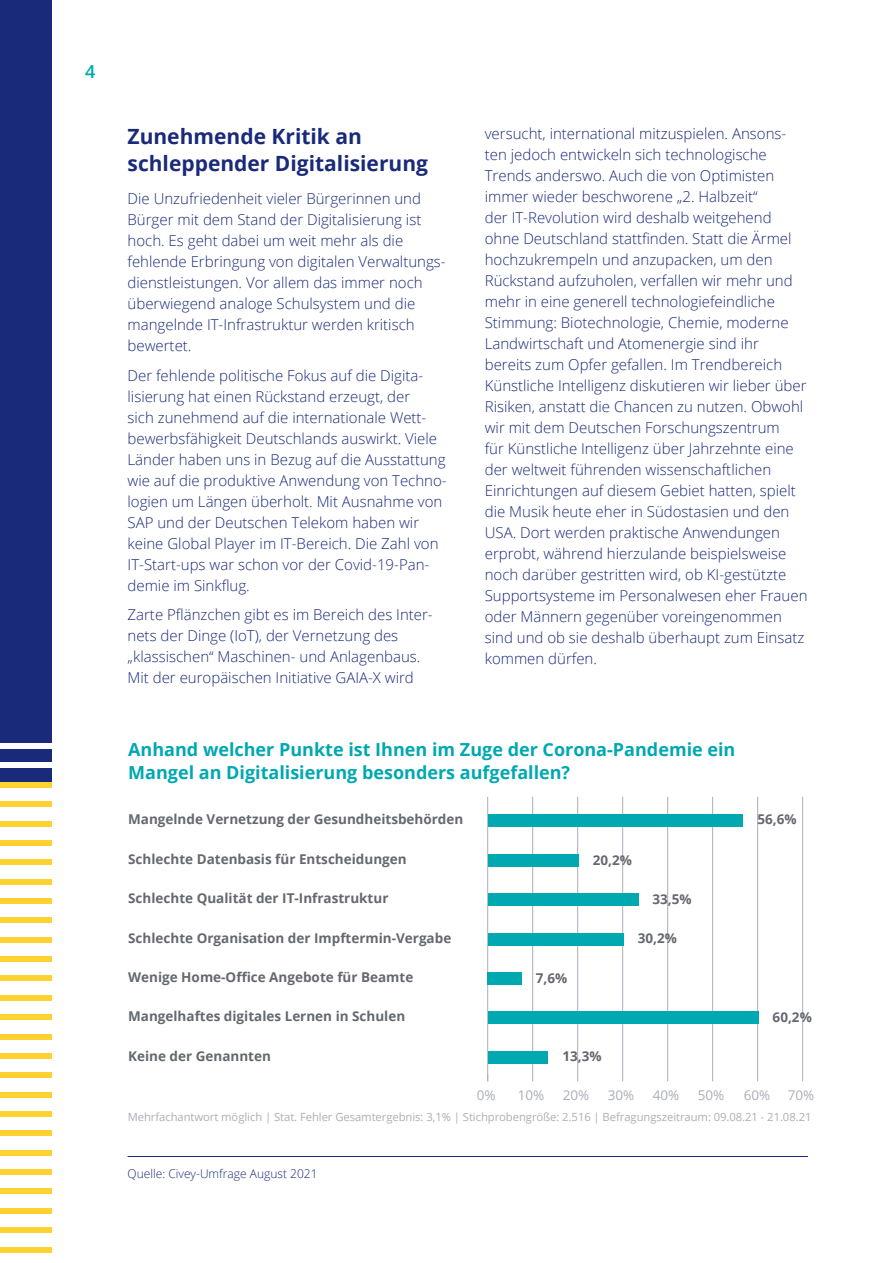
<style>
.page{position:relative;width:893px;height:1263px;background:#fff}
.page>*{position:absolute;margin:0;border:0;box-sizing:border-box;transform-origin:0 0}
.Copy_Subhead_Level_1{font:700 21px/27px "Open Sans";color:#1a2a7a}
.t1{font:700 18px/22.5px "Open Sans";color:#00a8b1}
.t2{font:600 18px "Open Sans";color:#00a8b1}
.Copy{font:300 15px/21px "Open Sans";color:#1a2a7a}
.t3{font:700 13.5px "Open Sans";color:#64686f}
.t4{font:13.5px "Open Sans";color:#aaafb7}
.Footnote{font:300 12px "Open Sans";color:#1a2a7a}
.t5{font:11.25px "Open Sans";letter-spacing:-.005em;color:#aaafb7}
</style>
<div class="page">
<hr style="left:128px;top:1156px;width:680px;height:1px;background:#1a2a7a">
<div style="left:0;top:0;width:51px;height:782px;background:#1a2a7a"></div>
<div style="left:0;top:801px;width:51px;height:6px;background:#ffd231"></div>
<div style="left:0;top:763px;width:51px;height:5px;background:#fff"></div>
<div style="left:0;top:743px;width:51px;height:6px;background:#fff"></div>
<div style="left:0;top:976px;width:51px;height:5px;background:#ffd231"></div>
<div style="left:0;top:879px;width:51px;height:5px;background:#ffd231"></div>
<div style="left:0;top:1053px;width:51px;height:6px;background:#ffd231"></div>
<div style="left:0;top:1150px;width:51px;height:5px;background:#ffd231"></div>
<div style="left:0;top:840px;width:51px;height:6px;background:#ffd231"></div>
<div style="left:0;top:1014px;width:51px;height:6px;background:#ffd231"></div>
<div style="left:0;top:917px;width:51px;height:6px;background:#ffd231"></div>
<div style="left:0;top:1092px;width:51px;height:5px;background:#ffd231"></div>
<div style="left:0;top:1189px;width:51px;height:5px;background:#ffd231"></div>
<div style="left:0;top:821px;width:51px;height:5px;background:#ffd231"></div>
<div style="left:0;top:782px;width:51px;height:5px;background:#ffd231"></div>
<div style="left:0;top:995px;width:51px;height:5px;background:#ffd231"></div>
<div style="left:0;top:898px;width:51px;height:6px;background:#ffd231"></div>
<div style="left:0;top:1072px;width:51px;height:6px;background:#ffd231"></div>
<div style="left:0;top:1169px;width:51px;height:6px;background:#ffd231"></div>
<div style="left:0;top:859px;width:51px;height:6px;background:#ffd231"></div>
<div style="left:0;top:1034px;width:51px;height:5px;background:#ffd231"></div>
<div style="left:0;top:937px;width:51px;height:5px;background:#ffd231"></div>
<div style="left:0;top:1111px;width:51px;height:6px;background:#ffd231"></div>
<div style="left:0;top:1208px;width:51px;height:5px;background:#ffd231"></div>
<div style="left:0;top:1227px;width:51px;height:6px;background:#ffd231"></div>
<div style="left:0;top:956px;width:51px;height:6px;background:#ffd231"></div>
<div style="left:0;top:1130px;width:51px;height:6px;background:#ffd231"></div>
<div style="left:0;top:1247px;width:51px;height:5px;background:#ffd231"></div>
<hr style="left:532px;top:797px;width:1px;height:284px;background:#aaafb7">
<hr style="left:577px;top:797px;width:1px;height:284px;background:#aaafb7">
<hr style="left:622px;top:797px;width:1px;height:284px;background:#aaafb7">
<hr style="left:667px;top:797px;width:1px;height:284px;background:#aaafb7">
<hr style="left:712px;top:797px;width:1px;height:284px;background:#aaafb7">
<hr style="left:757px;top:797px;width:1px;height:284px;background:#aaafb7">
<hr style="left:802px;top:797px;width:1px;height:284px;background:#aaafb7">
<hr style="left:487px;top:797px;width:1px;height:284px;background:#aaafb7">
<div style="left:488px;top:814px;width:254px;height:12px;background:#00a8b1"></div>
<div style="left:488px;top:854px;width:91px;height:13px;background:#00a8b1"></div>
<div style="left:488px;top:893px;width:150px;height:13px;background:#00a8b1"></div>
<div style="left:488px;top:933px;width:136px;height:13px;background:#00a8b1"></div>
<div style="left:488px;top:972px;width:34px;height:13px;background:#00a8b1"></div>
<div style="left:488px;top:1011px;width:270px;height:13px;background:#00a8b1"></div>
<div style="left:488px;top:1051px;width:59px;height:13px;background:#00a8b1"></div>
<p class="t2" style="left:85px;top:59px;width:12px">4</p>
<p class="Copy_Subhead_Level_1" style="left:128px;top:122px;width:302px">Zunehmende Kritik an schleppender Digitalisierung</p>
<p class="Copy" style="left:128px;top:188px;width:320px">Die Unzufriedenheit vieler Bürgerinnen und Bürger mit dem Stand der Digitalisierung ist hoch. Es geht dabei um weit mehr als die fehlende Erbringung von digitalen Verwaltungs&shy;dienstleistungen. Vor allem das immer noch überwiegend analoge Schulsystem und die mangelnde IT-Infrastruktur werden kritisch bewertet.</p>
<p class="Copy" style="left:128px;top:365px;width:321px">Der fehlende politische Fokus auf die Digita&shy;lisierung hat einen Rückstand erzeugt, der<br>sich zunehmend auf die internationale Wett&shy;bewerbsfähigkeit Deutschlands auswirkt. Viele Länder haben uns in Bezug auf die Ausstattung wie auf die produktive Anwendung von Techno&shy;logien um Längen überholt. Mit Ausnahme von SAP und der Deutschen Telekom haben wir keine Global Player im IT-Bereich. Die Zahl von IT-Start-ups war schon vor der Covid-19-Pan&shy;demie im Sinkflug.</p>
<p class="Copy" style="left:128px;top:604px;width:307px">Zarte Pflänzchen gibt es im Bereich des Inter&shy;nets der Dinge (IoT), der Vernetzung des „klassischen“ Maschinen- und Anlagenbaus.<br>Mit der europäischen Initiative GAIA-X wird</p>
<p class="Copy" style="left:485px;top:123px;width:324px">versucht, international mitzuspielen. Ansons&shy;ten jedoch entwickeln sich technologische Trends anderswo. Auch die von Optimisten immer wieder beschworene „2. Halbzeit“<br>der IT-Revolution wird deshalb weitgehend ohne Deutschland stattfinden. Statt die Ärmel hochzukrempeln und anzupacken, um den Rückstand aufzuholen, verfallen wir mehr und mehr in eine generell technologiefeindliche Stimmung: Biotechnologie, Chemie, moderne Landwirtschaft und Atomenergie sind ihr bereits zum Opfer gefallen. Im Trendbereich Künstliche Intelligenz diskutieren wir lieber über Risiken, anstatt die Chancen zu nutzen. Obwohl wir mit dem Deutschen Forschungszentrum<br>für Künstliche Intelligenz über Jahrzehnte eine der weltweit führenden wissenschaftlichen Einrichtungen auf diesem Gebiet hatten, spielt die Musik heute eher in Südostasien und den USA. Dort werden praktische Anwendungen erprobt, während hierzulande beispielsweise noch darüber gestritten wird, ob KI-gestützte Supportsysteme im Personalwesen eher Frauen oder Männern gegenüber voreingenommen sind und ob sie deshalb überhaupt zum Einsatz kommen dürfen.</p>
<p class="t1" style="left:128px;top:738px;width:609px">Anhand welcher Punkte ist Ihnen im Zuge der Corona-Pandemie ein<br>Mangel an Digitalisierung besonders aufgefallen?</p>
<p class="t3" style="left:128px;top:809px;width:337px">Mangelnde Vernetzung der Gesundheitsbehörden</p>
<p class="t3" style="left:128px;top:850px;width:280px">Schlechte Datenbasis für Entscheidungen</p>
<p class="t3" style="left:128px;top:889px;width:262px">Schlechte Qualität der IT-Infrastruktur</p>
<p class="t3" style="left:128px;top:928px;width:325px">Schlechte Organisation der Impftermin-Vergabe</p>
<p class="t3" style="left:128px;top:968px;width:287px">Wenige Home-Office Angebote für Beamte</p>
<p class="t3" style="left:128px;top:1007px;width:279px">Mangelhaftes digitales Lernen in Schulen</p>
<p class="t3" style="left:128px;top:1046px;width:144px">Keine der Genannten</p>
<p class="t4" style="left:477px;top:1086px;width:20px">0%</p>
<p class="t5" style="left:128px;top:1109px;width:685px">Mehrfachantwort möglich | Stat. Fehler Gesamtergebnis: 3,1% | Stichprobengröße: 2.516 | Befragungszeitraum: 09.08.21 - 21.08.21</p>
<p class="t3" style="left:757px;top:809px;width:41px">56,6%</p>
<p class="t3" style="left:593px;top:850px;width:41px">20,2%</p>
<p class="t3" style="left:652px;top:889px;width:41px">33,5%</p>
<p class="t3" style="left:638px;top:929px;width:41px">30,2%</p>
<p class="t3" style="left:536px;top:968px;width:33px">7,6%</p>
<p class="t3" style="left:773px;top:1007px;width:41px">60,2%</p>
<p class="t3" style="left:562px;top:1047px;width:41px">13,3%</p>
<p class="t4" style="left:518px;top:1086px;width:28px">10%</p>
<p class="t4" style="left:563px;top:1086px;width:28px">20%</p>
<p class="t4" style="left:608px;top:1086px;width:28px">30%</p>
<p class="t4" style="left:653px;top:1086px;width:28px">40%</p>
<p class="t4" style="left:698px;top:1086px;width:28px">50%</p>
<p class="t4" style="left:744px;top:1085px;width:28px">60%</p>
<p class="t4" style="left:788px;top:1085px;width:28px">70%</p>
<p class="Footnote" style="left:128px;top:1165px;width:192px">Quelle: Civey-Umfrage August 2021</p>
</div>
